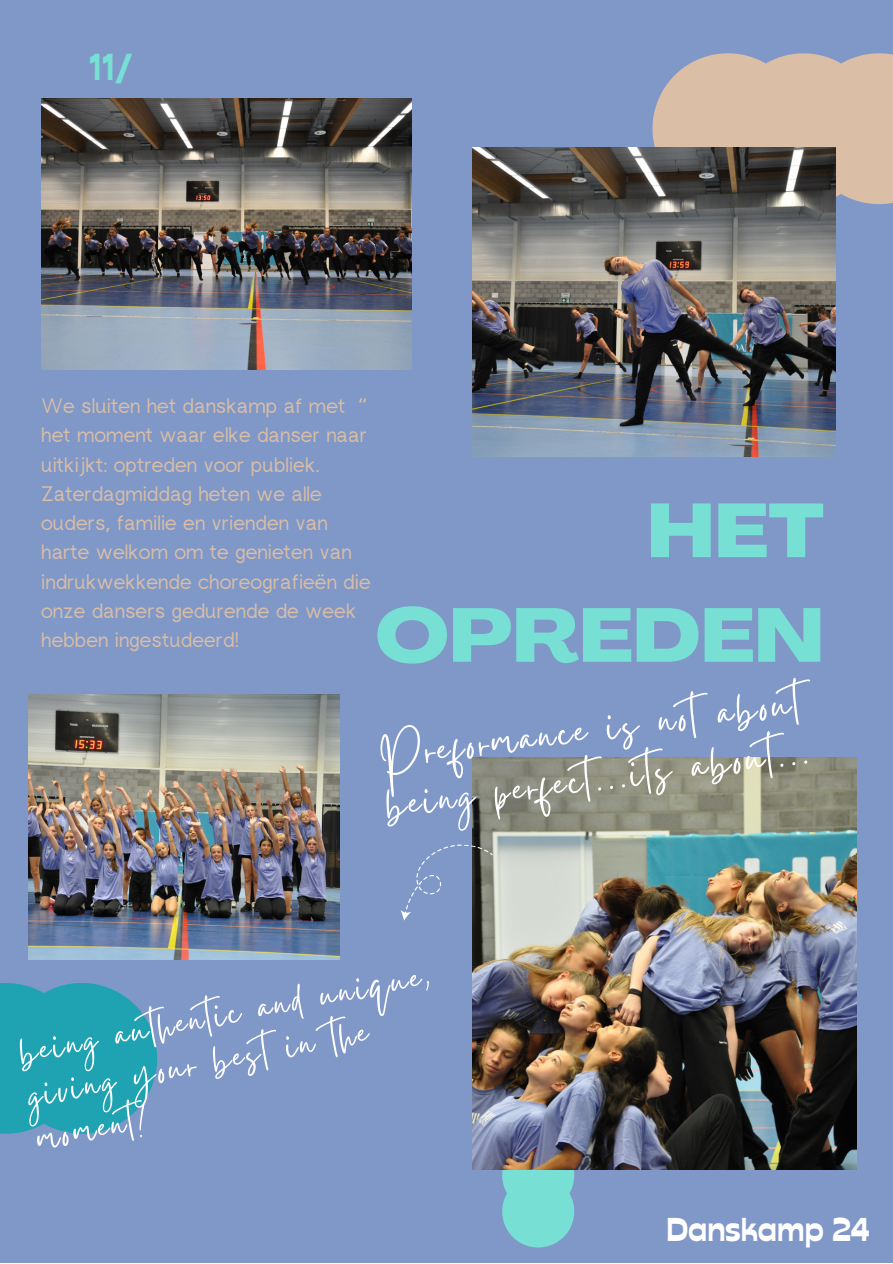
<style>
.page{position:relative;width:893px;height:1264px;background:#fff}
.page>*{position:absolute;margin:0;border:0;box-sizing:border-box;transform-origin:0 0}
.t1{font:800 expanded 75px/104.6px "Agrandir";color:#77dfd4;text-align:right}
.t2{font:55.5px/49.3px "Gistesy";color:#fff}
.t3{font:49.05px/43.7px "Gistesy";color:#fff}
.t4{font:800 37.5px "Stadio Deva";color:#77dfd4}
.t5{font:800 33px "Stadio Deva";letter-spacing:-.015em;color:#fff}
.t6{font:21px/29.2px "rugratssans";color:#dabea6;text-align:justify}
</style>
<div class="page">
<div style="left:0;top:0;width:892px;height:1262px;background:#8098c7"></div>
<img style="left:41px;top:98px;width:370px;height:271px">
<svg style="left:0;top:983px;width:157px;height:150px;background:#2aa1b5"></svg>
<svg style="left:652px;top:53px;width:240px;height:151px;background:#d0b9a8"></svg>
<svg style="left:502px;top:1169px;width:72px;height:78px;background:#78d5d0"></svg>
<img style="left:472px;top:757px;width:384px;height:412px">
<img style="left:472px;top:147px;width:363px;height:309px">
<img style="left:28px;top:694px;width:312px;height:265px">
<svg style="left:400px;top:838px;width:93px;height:83px"></svg>
<p class="t4" style="left:89px;top:44px;width:45px">11/</p>
<p class="t6" style="left:41px;top:393px;width:327px">We sluiten het danskamp af met “ het moment waar elke danser naar uitkijkt: optreden voor publiek.</p>
<p class="t6" style="left:41px;top:481px;width:331px;text-align:left">Zaterdagmiddag heten we alle ouders, familie en vrienden van harte welkom om te genieten van indrukwekkende choreografieën die onze dansers gedurende de week hebben ingestudeerd!</p>
<p class="t1" style="left:375px;top:486px;width:450px">HET<br>OPREDEN</p>
<p class="t2" style="left:375px;top:724px;width:429px;rotate:-7deg">Preformance is not about being perfect...its about...</p>
<p class="t3" style="left:14px;top:1026px;width:420px;rotate:-11deg">being authentic and unique, giving your best in the moment!</p>
<p class="t5" style="left:665px;top:1209px;width:205px">Danskamp 24</p>
</div>
